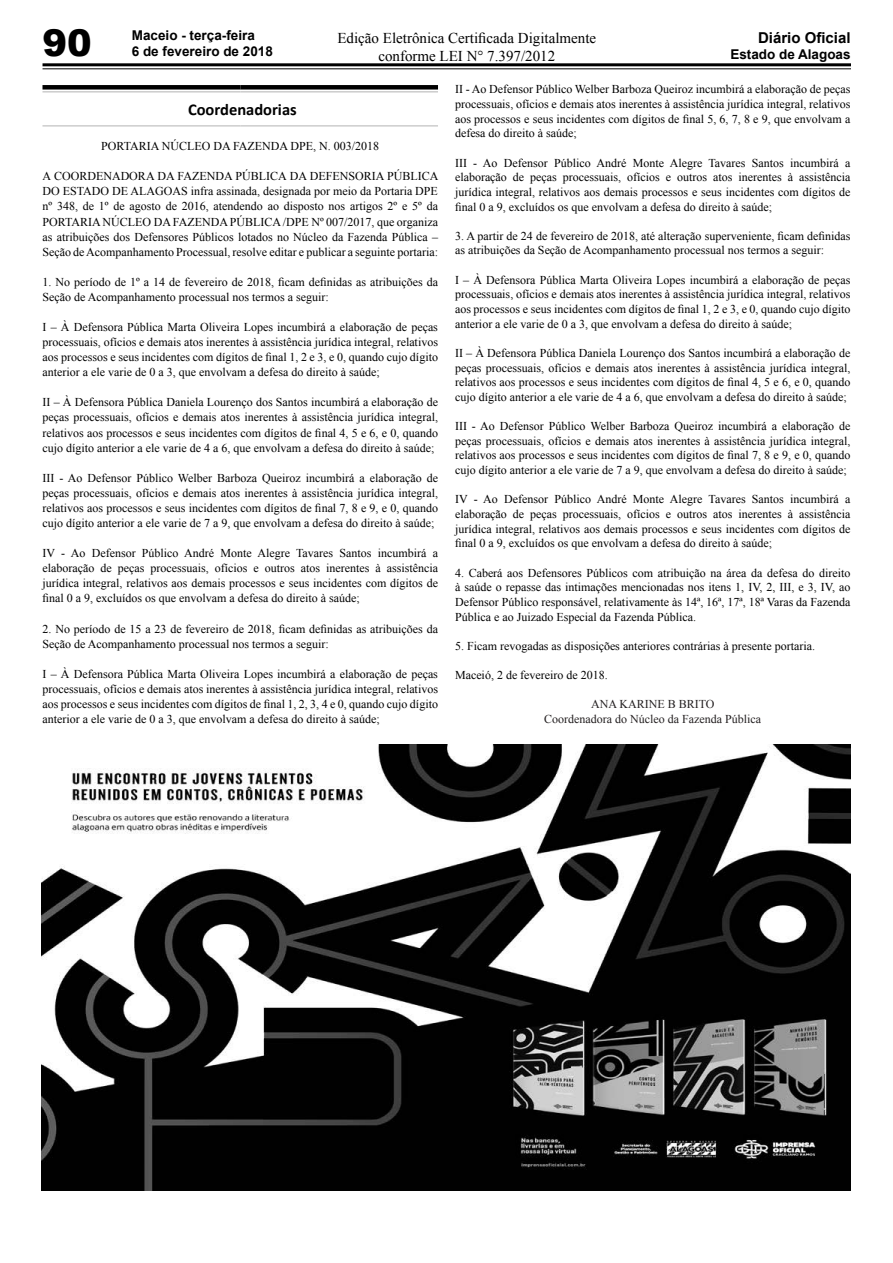
<style>
.page{position:relative;width:893px;height:1263px;background:#fff}
.page>*{position:absolute;margin:0;border:0;box-sizing:border-box;transform-origin:0 0}
.t1{font:900 36.9px "Arial";color:#000}
.t2{font:700 16.5px "Calibri";color:#000}
.t3{font:15px/18px "Times New Roman";color:#000;text-align:center}
.t4{font:700 15px "Arial";color:#000}
.t5{font:700 13.5px "Arial";color:#000}
.t6{font:12px/15px "Times New Roman";color:#000;text-align:justify}
.t7{font:12px/14.7px "Times New Roman";color:#231f20;text-align:center}
</style>
<div class="page">
<hr style="left:43px;top:63px;width:807px;height:3px;background:#000">
<hr style="left:43px;top:68px;width:807px;height:1px;background:#000">
<div style="left:42px;top:85px;width:198px;height:5px;background:#000"></div>
<div style="left:240px;top:85px;width:198px;height:5px;background:#000"></div>
<hr style="left:42px;top:91px;width:198px;height:2px;background:#ccc">
<hr style="left:240px;top:91px;width:198px;height:2px;background:#ccc">
<hr style="left:42px;top:125px;width:198px;height:2px;background:#ccc">
<hr style="left:240px;top:125px;width:198px;height:2px;background:#ccc">
<img style="left:42px;top:744px;width:808px;height:447px">
<h1 class="t1" style="left:43px;top:16px;width:51px">90</h1>
<p class="t5" style="left:132px;top:26px;width:125px">Maceio - terça-feira</p>
<p class="t5" style="left:132px;top:42px;width:143px">6 de fevereiro de 2018</p>
<p class="t3" style="left:337px;top:29px;width:260px">Edição Eletrônica Certificada Digitalmente conforme LEI N° 7.397/2012</p>
<p class="t4" style="left:758px;top:28px;width:94px">Diário Oficial</p>
<p class="t5" style="left:730px;top:45px;width:122px">Estado de Alagoas</p>
<h2 class="t2" style="left:188px;top:99px;width:110px">Coordenadorias</h2>
<p class="t6" style="left:101px;top:138px;width:280px">PORTARIA NÚCLEO DA FAZENDA DPE, N. 003/2018</p>
<p class="t6" style="left:43px;top:169px;width:398px">A COORDENADORA DA FAZENDA PÚBLICA DA DEFENSORIA PÚBLICA DO ESTADO DE ALAGOAS infra assinada, designada por meio da Portaria DPE nº 348, de 1º de agosto de 2016, atendendo ao disposto nos artigos 2º e 5º da PORTARIA NÚCLEO DA FAZENDA PÚBLICA /DPE Nº 007/2017, que organiza as atribuições dos Defensores Públicos lotados no Núcleo da Fazenda Pública – Seção de Acompanhamento Processual, resolve editar e publicar a seguinte portaria:</p>
<p class="t6" style="left:43px;top:274px;width:397px">1. No período de 1º a 14 de fevereiro de 2018, ficam definidas as atribuições da<br>Seção de Acompanhamento processual nos termos a seguir:</p>
<p class="t6" style="left:43px;top:319px;width:397px">I – À Defensora Pública Marta Oliveira Lopes incumbirá a elaboração de peças processuais, ofícios e demais atos inerentes à assistência jurídica integral, relativos aos processos e seus incidentes com dígitos de final 1, 2 e 3, e 0, quando cujo dígito anterior a ele varie de 0 a 3, que envolvam a defesa do direito à saúde;</p>
<p class="t6" style="left:43px;top:395px;width:397px">II – À Defensora Pública Daniela Lourenço dos Santos incumbirá a elaboração de peças processuais, ofícios e demais atos inerentes à assistência jurídica integral, relativos aos processos e seus incidentes com dígitos de final 4, 5 e 6, e 0, quando cujo dígito anterior a ele varie de 4 a 6, que envolvam a defesa do direito à saúde;</p>
<p class="t6" style="left:43px;top:470px;width:397px">III - Ao Defensor Público Welber Barboza Queiroz incumbirá a elaboração de peças processuais, ofícios e demais atos inerentes à assistência jurídica integral, relativos aos processos e seus incidentes com dígitos de final 7, 8 e 9, e 0, quando cujo dígito anterior a ele varie de 7 a 9, que envolvam a defesa do direito à saúde;</p>
<p class="t6" style="left:43px;top:545px;width:397px">IV - Ao Defensor Público André Monte Alegre Tavares Santos incumbirá a elaboração de peças processuais, ofícios e outros atos inerentes à assistência jurídica integral, relativos aos demais processos e seus incidentes com dígitos de final 0 a 9, excluídos os que envolvam a defesa do direito à saúde;</p>
<p class="t6" style="left:43px;top:621px;width:397px">2. No período de 15 a 23 de fevereiro de 2018, ficam definidas as atribuições da<br>Seção de Acompanhamento processual nos termos a seguir:</p>
<p class="t6" style="left:43px;top:666px;width:397px">I – À Defensora Pública Marta Oliveira Lopes incumbirá a elaboração de peças processuais, ofícios e demais atos inerentes à assistência jurídica integral, relativos aos processos e seus incidentes com dígitos de final 1, 2, 3, 4 e 0, quando cujo dígito anterior a ele varie de 0 a 3, que envolvam a defesa do direito à saúde;</p>
<p class="t6" style="left:455px;top:82px;width:397px">II - Ao Defensor Público Welber Barboza Queiroz incumbirá a elaboração de peças processuais, ofícios e demais atos inerentes à assistência jurídica integral, relativos aos processos e seus incidentes com dígitos de final 5, 6, 7, 8 e 9, que envolvam a defesa do direito à saúde;</p>
<p class="t6" style="left:455px;top:155px;width:397px">III - Ao Defensor Público André Monte Alegre Tavares Santos incumbirá a elaboração de peças processuais, ofícios e outros atos inerentes à assistência jurídica integral, relativos aos demais processos e seus incidentes com dígitos de final 0 a 9, excluídos os que envolvam a defesa do direito à saúde;</p>
<p class="t6" style="left:455px;top:228px;width:397px">3. A partir de 24 de fevereiro de 2018, até alteração superveniente, ficam definidas as atribuições da Seção de Acompanhamento processual nos termos a seguir:</p>
<p class="t6" style="left:455px;top:272px;width:397px">I – À Defensora Pública Marta Oliveira Lopes incumbirá a elaboração de peças processuais, ofícios e demais atos inerentes à assistência jurídica integral, relativos aos processos e seus incidentes com dígitos de final 1, 2 e 3, e 0, quando cujo dígito anterior a ele varie de 0 a 3, que envolvam a defesa do direito à saúde;</p>
<p class="t6" style="left:455px;top:345px;width:397px">II – À Defensora Pública Daniela Lourenço dos Santos incumbirá a elaboração de peças processuais, ofícios e demais atos inerentes à assistência jurídica integral, relativos aos processos e seus incidentes com dígitos de final 4, 5 e 6, e 0, quando cujo dígito anterior a ele varie de 4 a 6, que envolvam a defesa do direito à saúde;</p>
<p class="t6" style="left:455px;top:419px;width:397px">III - Ao Defensor Público Welber Barboza Queiroz incumbirá a elaboração de peças processuais, ofícios e demais atos inerentes à assistência jurídica integral, relativos aos processos e seus incidentes com dígitos de final 7, 8 e 9, e 0, quando cujo dígito anterior a ele varie de 7 a 9, que envolvam a defesa do direito à saúde;</p>
<p class="t6" style="left:455px;top:492px;width:397px">IV - Ao Defensor Público André Monte Alegre Tavares Santos incumbirá a elaboração de peças processuais, ofícios e outros atos inerentes à assistência jurídica integral, relativos aos demais processos e seus incidentes com dígitos de final 0 a 9, excluídos os que envolvam a defesa do direito à saúde;</p>
<p class="t6" style="left:455px;top:565px;width:397px">4. Caberá aos Defensores Públicos com atribuição na área da defesa do direito à saúde o repasse das intimações mencionadas nos itens 1, IV, 2, III, e 3, IV, ao Defensor Público responsável, relativamente às 14ª, 16ª, 17ª, 18ª Varas da Fazenda Pública e ao Juizado Especial da Fazenda Pública.</p>
<p class="t6" style="left:455px;top:638px;width:362px">5. Ficam revogadas as disposições anteriores contrárias à presente portaria.</p>
<p class="t6" style="left:455px;top:667px;width:154px">Maceió, 2 de fevereiro de 2018.</p>
<p class="t7" style="left:544px;top:697px;width:218px">ANA KARINE B BRITO<br>Coordenadora do Núcleo da Fazenda Pública</p>
</div>
